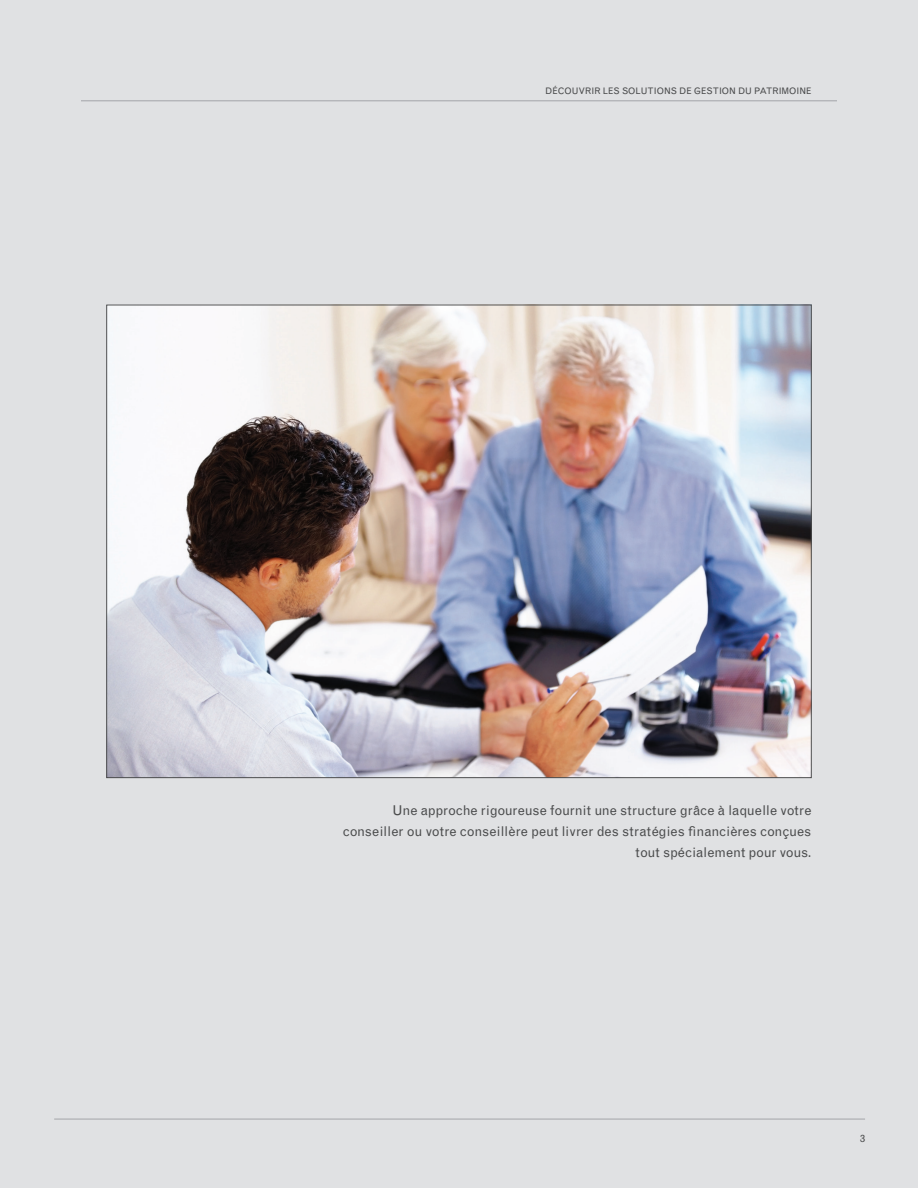
<style>
.page{position:relative;width:918px;height:1188px;background:#e0e1e3}
.page>*{position:absolute;margin:0;border:0;box-sizing:border-box;transform-origin:0 0}
.t1{font:13.5px/21px "Grotesque MTRJ Corrected";color:#4b4c4d;text-align:right}
.t2{font:10.5px "Grotesque MTRJ Corrected";color:#4b4c4d}
.t3{font:9px "Grotesque MTRJ Corrected";color:#4b4c4d}
</style>
<div class="page">
<img style="left:108px;top:307px;width:702px;height:469px">
<hr style="left:81px;top:101px;width:756px;height:1px;background:#a3a4a8">
<hr style="left:54px;top:1119px;width:811px;height:1px;background:#a3a4a8">
<p class="t3" style="left:545px;top:86px;width:268px">DÉCOUVRIR LES SOLUTIONS DE GESTION DU PATRIMOINE</p>
<p class="t1" style="left:343px;top:800px;width:470px">Une approche rigoureuse fournit une structure grâce à laquelle votre conseiller ou votre conseillère peut livrer des stratégies financières conçues tout spécialement pour vous.</p>
<p class="t2" style="left:860px;top:1132px;width:7px">3</p>
</div>
